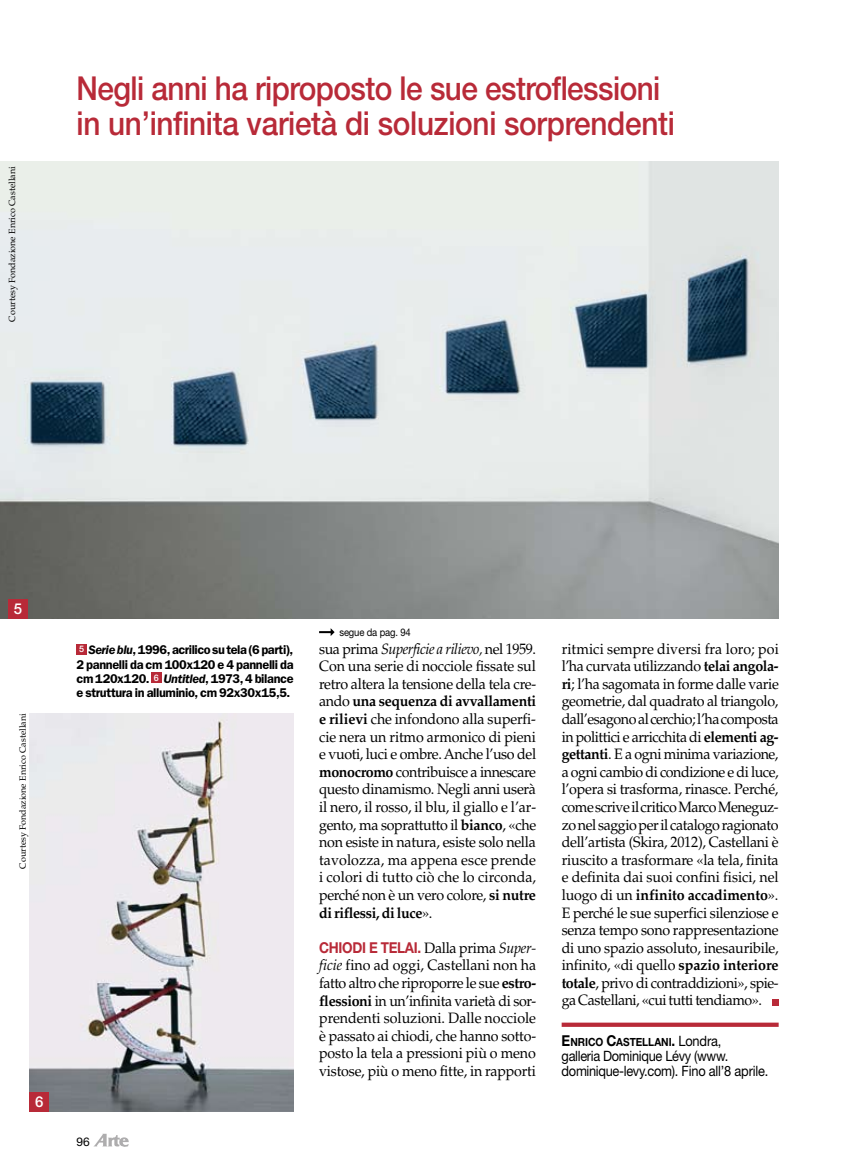
<style>
.page{position:relative;width:851px;height:1170px;background:#fff}
.page>*{position:absolute;margin:0;border:0;box-sizing:border-box;transform-origin:0 0}
.t1{font:500 33px/34.5px "Helvetica Neue LT Std";letter-spacing:-.01em;color:#b82a38;scale:.9 1}
.t2{font:15px/17.5px "Palatino LT Std";letter-spacing:-.015em;color:#000;text-align:justify;scale:.95 1}
.t3{font:700 15px "Helvetica Neue LT Std";letter-spacing:-.02em;color:#b82a38;scale:.9 1}
.t4{font:500 15px "Helvetica Neue LT Std";color:#fff}
.t5{font:14.25px/15px "Helvetica Neue LT Std";letter-spacing:-.025em;color:#000;scale:.9 1}
.t6{font:600 12.75px/14.4px "ITC Franklin Gothic Std";letter-spacing:-.03em;color:#000;text-align:justify}
.t7{font:12px "Helvetica Neue LT Std";color:#000}
.t8{font:700 11.25px "Helvetica Neue LT Std";letter-spacing:-.01em;color:#000;scale:.9 1}
.t9{font:10.5px "Helvetica Neue LT Std";letter-spacing:-.015em;color:#000;scale:.9 1}
.t10{font:9px "Palatino LT Std";color:#000}
.s1{font-style:italic}
.s2{font-weight:700}
.s3{font-family:"Palatino LT Std";font-weight:400;color:#000}
.s4{font-family:"Palatino LT Std";font-weight:400;font-style:italic;color:#000}
.s5{font-size:15px}
.s6{font-weight:400;font-size:14.25px}
</style>
<div class="page">
<img style="left:0;top:162px;width:778px;height:456px">
<img style="left:30px;top:713px;width:263px;height:398px">
<svg style="left:94px;top:1133px;width:35px;height:13px"></svg>
<svg style="left:561px;top:1022px;width:217px;height:4px"></svg>
<div style="left:77px;top:643px;width:10px;height:11px;background:#b82a38"></div>
<div style="left:151px;top:672px;width:11px;height:11px;background:#b82a38"></div>
<svg style="left:319px;top:628px;width:15px;height:8px"></svg>
<div style="left:771px;top:998px;width:7px;height:7px;background:#b82a38"></div>
<div style="left:9px;top:599px;width:19px;height:19px;background:#b82a38"></div>
<div style="left:30px;top:1091px;width:19px;height:20px;background:#b82a38"></div>
<p class="t10" style="left:7px;top:321px;width:157px;rotate:-90deg">Courtesy Fondazione Enrico Castellani</p>
<h1 class="t1" style="left:77px;top:71px;width:666px">Negli anni ha riproposto le sue estroflessioni in un’infinita varietà di soluzioni sorprendenti</h1>
<p class="t4" style="left:14px;top:600px;width:10px">5</p>
<p class="t10" style="left:17px;top:868px;width:157px;rotate:-90deg">Courtesy Fondazione Enrico Castellani</p>
<p class="t4" style="left:35px;top:1092px;width:10px">6</p>
<p class="t6" style="left:77px;top:642px;width:218px"><sup>5</sup> <span class="s1">Serie blu</span>, 1996, acrilico su tela (6 parti), 2 pannelli da cm 100x120 e 4 pannelli da cm 120x120. <sup>6</sup> <span class="s1">Untitled</span>, 1973, 4 bilance e struttura in alluminio, cm 92x30x15,5.</p>
<p class="t7" style="left:77px;top:1134px;width:15px">96</p>
<p class="t9" style="left:339px;top:625px;width:81px">segue da pag. 94</p>
<p class="t2" style="left:319px;top:640px;width:230px">sua prima <span class="s1">Superficie a rilievo,</span> nel 1959.<br>Con una serie di nocciole fissate sul retro altera la tensione della tela cre&shy;ando <span class="s2">una sequenza di avvallamenti e rilievi</span> che infondono alla superfi&shy;cie nera un ritmo armonico di pieni e vuoti, luci e ombre. Anche l’uso del <span class="s2">monocromo</span> contribuisce a innescare questo dinamismo. Negli anni userà il nero, il rosso, il blu, il giallo e l’ar&shy;gento, ma soprattutto il <span class="s2">bianco</span>, «che non esiste in natura, esiste solo nella tavolozza, ma appena esce prende i colori di tutto ciò che lo circonda, perché non è un vero colore, <span class="s2">si nutre di riflessi, di luce</span>».</p>
<p class="t3" style="left:319px;top:938px;width:242px">CHIODI E TELAI. <span class="s3">Dalla prima</span> <span class="s4">Super-</span></p>
<p class="t2" style="left:319px;top:956px;width:230px"><span class="s1">ficie</span> fino ad oggi, Castellani non ha fatto altro che riproporre le sue <span class="s2">estro&shy;flessioni</span> in un’infinita varietà di sor&shy;prendenti soluzioni. Dalle nocciole è passato ai chiodi, che hanno sotto&shy;posto la tela a pressioni più o meno vistose, più o meno fitte, in rapporti</p>
<p class="t2" style="left:561px;top:640px;width:230px">ritmici sempre diversi fra loro; poi l’ha curvata utilizzando <span class="s2">telai angola&shy;ri</span>; l’ha sagomata in forme dalle varie geometrie, dal quadrato al triangolo, dall’esagono al cerchio; l’ha composta in polittici e arricchita di <span class="s2">elementi ag&shy;gettanti</span>. E a ogni minima variazione, a ogni cambio di condizione e di luce, l’opera si trasforma, rinasce. Perché, come scrive il critico Marco Meneguz&shy;zo nel saggio per il catalogo ragionato dell’artista (Skira, 2012), Castellani è riuscito a trasformare «la tela, finita e definita dai suoi confini fisici, nel luogo di un <span class="s2">infinito accadimento</span>».<br>E perché le sue superfici silenziose e senza tempo sono rappresentazione di uno spazio assoluto, inesauribile, infinito, «di quello <span class="s2">spazio interiore totale</span>, privo di contraddizioni», spie&shy;ga Castellani, «cui tutti tendiamo».</p>
<p class="t8" style="left:561px;top:1034px;width:179px"><span class="s5">E</span>NRICO <span class="s5">C</span>ASTELLANI<span class="s5">.</span> <span class="s6">Londra,</span></p>
<p class="t5" style="left:561px;top:1048px;width:231px">galleria Dominique Lévy (www. dominique-levy.com). Fino all’8 aprile.</p>
</div>
